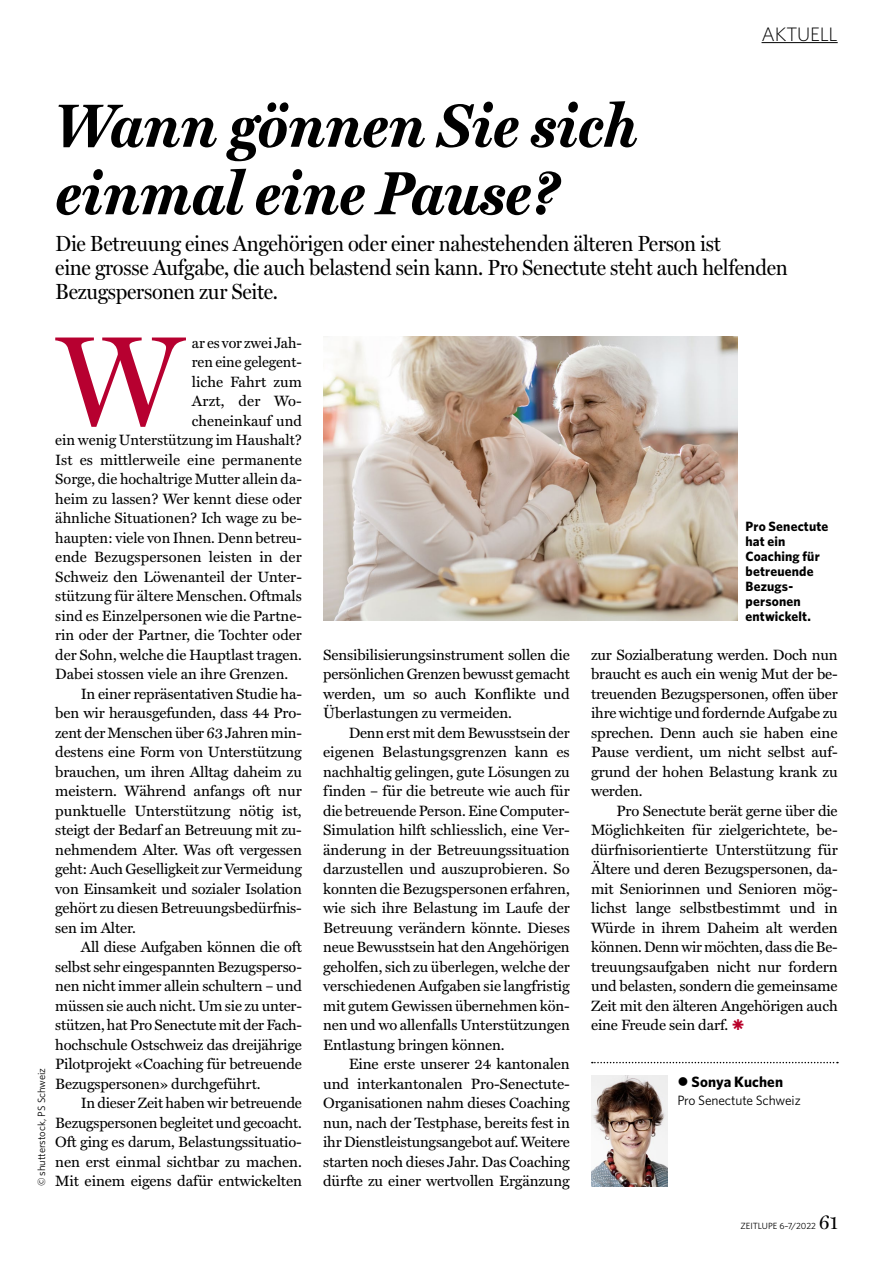
<style>
.page{position:relative;width:893px;height:1263px;background:#fff}
.page>*{position:absolute;margin:0;border:0;box-sizing:border-box;transform-origin:0 0}
.t1{font:129.15px "Miller Display";color:#b70030}
.t2{font:italic 700 61.5px/67.5px "Miller Text";color:#000;scale:.93 1}
.t3{font:22.05px/24px "Miller Display";letter-spacing:-.015em;color:#000;scale:.93 1}
.t4{font:300 19.5px "Whitney";letter-spacing:-.01em;color:#000}
.t5{font:15px/19.5px "Miller Text";letter-spacing:-.01em;color:#000;text-align:justify}
.t6{font:700 15px "Whitney";letter-spacing:.005em;color:#000}
.t7{font:15px "Miller Text";letter-spacing:.01em;color:#000}
.t8{font:700 13.5px/15px "Whitney";letter-spacing:.01em;color:#000}
.t9{font:13.5px "Whitney";letter-spacing:-.01em;color:#000}
.t10{font:10.5px "Whitney";color:#000}
.t11{font:9px "Whitney";color:#000}
.s1{font-family:"Miller Display";font-size:19.5px}
</style>
<div class="page">
<img style="left:591px;top:1076px;width:77px;height:110px">
<svg style="left:592px;top:1062px;width:246px;height:1px"></svg>
<hr style="left:761px;top:42px;width:77px;height:1px;background:#000">
<img style="left:323px;top:337px;width:414px;height:284px">
<h3 class="t4" style="left:761px;top:21px;width:78px">AKTUELL</h3>
<p class="t10" style="left:34px;top:1186px;width:120px;rotate:-90deg">© shutterstock, PS Schweiz</p>
<h2 class="t2" style="left:55px;top:88px;width:628px">Wann gönnen Sie sich einmal eine Pause?</h2>
<h3 class="t3" style="left:55px;top:231px;width:789px">Die Betreuung eines Angehörigen oder einer nahestehenden älteren Person ist<br>eine grosse Aufgabe, die auch belastend sein kann. Pro Senectute steht auch helfenden<br>Bezugspersonen zur Seite.</h3>
<h1 class="t1" style="left:57px;top:305px;width:127px">W</h1>
<p class="t5" style="left:192px;top:332px;width:112px">ar es vor zwei Jah-</p>
<p class="t5" style="left:192px;top:351px;width:112px">ren eine gelegent-</p>
<p class="t5" style="left:192px;top:371px;width:112px">liche Fahrt zum</p>
<p class="t7" style="left:192px;top:389px;width:112px">Arzt, der Wo-</p>
<p class="t5" style="left:192px;top:410px;width:112px">cheneinkauf und</p>
<p class="t5" style="left:55px;top:429px;width:248px">ein wenig Unterstützung im Haushalt?</p>
<p class="t5" style="left:55px;top:449px;width:248px">Ist es mittlerweile eine permanente</p>
<p class="t5" style="left:55px;top:468px;width:248px">Sorge, die hochaltrige Mutter allein da-</p>
<p class="t5" style="left:55px;top:488px;width:248px">heim zu lassen? Wer kennt diese oder</p>
<p class="t5" style="left:55px;top:507px;width:248px">ähnliche Situationen? Ich wage zu be-</p>
<p class="t5" style="left:55px;top:527px;width:248px">haupten: viele von Ihnen. Denn betreu-</p>
<p class="t5" style="left:55px;top:546px;width:248px">ende Bezugspersonen leisten in der</p>
<p class="t5" style="left:55px;top:566px;width:248px">Schweiz den Löwenanteil der Unter-</p>
<p class="t5" style="left:55px;top:585px;width:248px">stützung für ältere Menschen. Oftmals</p>
<p class="t5" style="left:55px;top:605px;width:248px">sind es Einzelpersonen wie die Partne-</p>
<p class="t5" style="left:55px;top:624px;width:248px">rin oder der Partner, die Tochter oder</p>
<p class="t5" style="left:55px;top:644px;width:248px">der Sohn, welche die Hauptlast tragen.</p>
<p class="t5" style="left:55px;top:663px;width:234px">Dabei stossen viele an ihre Grenzen.</p>
<p class="t5" style="left:81px;top:683px;width:223px">In einer repräsentativen Studie ha-</p>
<p class="t5" style="left:55px;top:702px;width:248px">ben wir herausgefunden, dass 44 Pro-</p>
<p class="t5" style="left:55px;top:722px;width:248px">zent der Menschen über 63 Jahren min-</p>
<p class="t5" style="left:55px;top:741px;width:248px">destens eine Form von Unterstützung</p>
<p class="t5" style="left:55px;top:761px;width:248px">brauchen, um ihren Alltag daheim zu</p>
<p class="t5" style="left:55px;top:780px;width:248px">meistern. Während anfangs oft nur</p>
<p class="t5" style="left:55px;top:800px;width:248px">punktuelle Unterstützung nötig ist,</p>
<p class="t5" style="left:55px;top:819px;width:248px">steigt der Bedarf an Betreuung mit zu-</p>
<p class="t5" style="left:55px;top:839px;width:248px">nehmendem Alter. Was oft vergessen</p>
<p class="t5" style="left:55px;top:858px;width:248px">geht: Auch Geselligkeit zur Vermeidung</p>
<p class="t5" style="left:55px;top:878px;width:248px">von Einsamkeit und sozialer Isolation</p>
<p class="t5" style="left:55px;top:897px;width:248px">gehört zu diesen Betreuungsbedürfnis-</p>
<p class="t5" style="left:55px;top:917px;width:82px">sen im Alter.</p>
<p class="t5" style="left:81px;top:936px;width:223px">All diese Aufgaben können die oft</p>
<p class="t5" style="left:55px;top:956px;width:248px">selbst sehr eingespannten Bezugsperso-</p>
<p class="t5" style="left:55px;top:975px;width:248px">nen nicht immer allein schultern – und</p>
<p class="t5" style="left:55px;top:995px;width:248px">müssen sie auch nicht. Um sie zu unter-</p>
<p class="t5" style="left:55px;top:1014px;width:248px">stützen, hat Pro Senectute mit der Fach-</p>
<p class="t5" style="left:55px;top:1034px;width:248px">hochschule Ostschweiz das dreijährige</p>
<p class="t5" style="left:55px;top:1053px;width:248px">Pilotprojekt «Coaching für betreuende</p>
<p class="t5" style="left:55px;top:1073px;width:207px">Bezugspersonen» durchgeführt.</p>
<p class="t5" style="left:81px;top:1092px;width:223px">In dieser Zeit haben wir betreuende</p>
<p class="t5" style="left:55px;top:1112px;width:248px">Bezugspersonen begleitet und gecoacht.</p>
<p class="t5" style="left:55px;top:1131px;width:248px">Oft ging es darum, Belastungssituatio-</p>
<p class="t5" style="left:55px;top:1151px;width:248px">nen erst einmal sichtbar zu machen.</p>
<p class="t5" style="left:55px;top:1170px;width:248px">Mit einem eigens dafür entwickelten</p>
<p class="t8" style="left:746px;top:518px;width:84px">Pro Senectute hat ein<br>Coaching für betreuende<br>Bezugs&shy;personen entwickelt.</p>
<p class="t5" style="left:323px;top:644px;width:248px">Sensibilisierungsinstrument sollen die persönlichen Grenzen bewusst gemacht werden, um so auch Konflikte und Überlastungen zu vermeiden.</p>
<p class="t5" style="left:323px;top:722px;width:248px;text-indent:26px">Denn erst mit dem Bewusstsein der eigenen Belastungsgrenzen kann es nachhaltig gelingen, gute Lösungen zu finden – für die betreute wie auch für die betreuende Person. Eine Computer-Simulation hilft schliesslich, eine Ver&shy;änderung in der Betreuungssituation darzustellen und auszuprobieren. So konnten die Bezugspersonen erfahren, wie sich ihre Belastung im Laufe der Betreuung verändern könnte. Dieses neue Bewusstsein hat den Angehörigen geholfen, sich zu überlegen, welche der verschiedenen Aufgaben sie langfristig mit gutem Gewissen übernehmen kön&shy;nen und wo allenfalls Unterstützungen Entlastung bringen können.</p>
<p class="t5" style="left:323px;top:1053px;width:248px;text-indent:26px">Eine erste unserer 24 kantonalen und interkantonalen Pro-Senectute-Organisationen nahm dieses Coaching nun, nach der Testphase, bereits fest in ihr Dienstleistungsangebot auf. Weitere starten noch dieses Jahr. Das Coaching dürfte zu einer wertvollen Ergänzung</p>
<p class="t5" style="left:591px;top:644px;width:248px">zur Sozialberatung werden. Doch nun braucht es auch ein wenig Mut der be&shy;treuenden Bezugspersonen, offen über ihre wichtige und fordernde Aufgabe zu sprechen. Denn auch sie haben eine Pause verdient, um nicht selbst auf&shy;grund der hohen Belastung krank zu werden.</p>
<p class="t5" style="left:591px;top:800px;width:248px;text-indent:26px">Pro Senectute berät gerne über die Möglichkeiten für zielgerichtete, be&shy;dürfnisorientierte Unterstützung für Ältere und deren Bezugspersonen, da&shy;mit Seniorinnen und Senioren mög&shy;lichst lange selbstbestimmt und in Würde in ihrem Daheim alt werden können. Denn wir möchten, dass die Be&shy;treuungsaufgaben nicht nur fordern und belasten, sondern die gemeinsame Zeit mit den älteren Angehörigen auch eine Freude sein darf.</p>
<p class="t6" style="left:677px;top:1072px;width:107px">● Sonya Kuchen</p>
<p class="t9" style="left:677px;top:1092px;width:125px">Pro Senectute Schweiz</p>
<p class="t11" style="left:740px;top:1220px;width:99px">ZEITLUPE 6–7/2022 <span class="s1">61</span></p>
</div>
